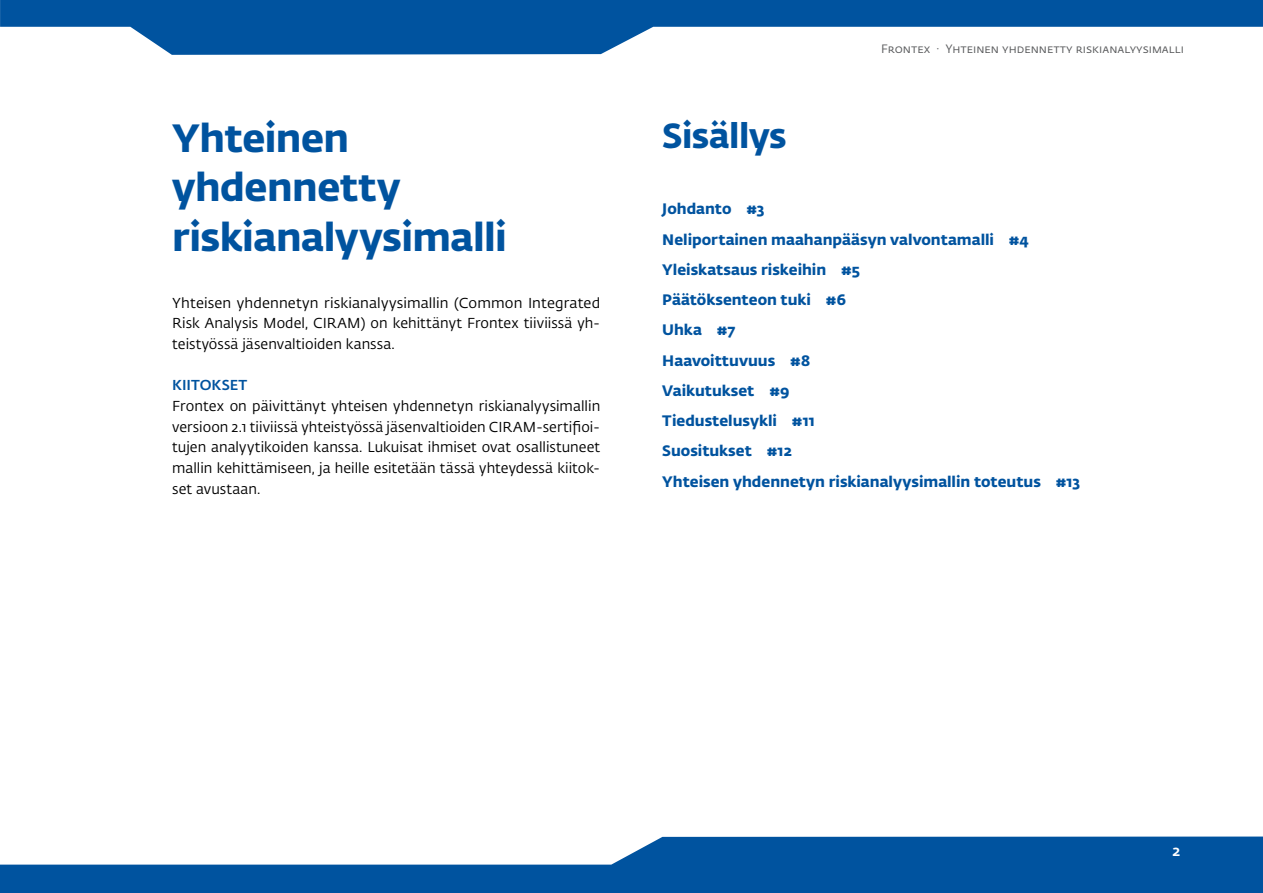
<style>
.page{position:relative;width:1263px;height:893px;background:#fff}
.page>*{position:absolute;margin:0;border:0;box-sizing:border-box;transform-origin:0 0}
.t1{font:700 39px/49.5px "Fedra Sans Pro";letter-spacing:-.015em;color:#00539f}
.t2{font:700 34.5px "Fedra Sans Pro";letter-spacing:-.015em;color:#00539f}
.t3{font:700 15px/30.3px "Fedra Sans Pro";color:#00539f}
.t4{font:500 15px "Fedra Sans Pro";color:#fff}
.t5{font:14.25px/20.7px "Fedra Sans Pro";letter-spacing:.005em;color:#000;text-align:justify}
.t6{font:500 14.25px "Fedra Sans Pro";color:#00539f}
.t7{font:12px "Fedra Sans Pro";color:#58595b}
</style>
<div class="page">
<svg style="left:0;top:836px;width:1263px;height:57px;fill:#00539f"></svg>
<svg style="left:0;top:0;width:1263px;height:55px;fill:#00539f"></svg>
<h1 class="t1" style="left:172px;top:110px;width:336px">Yhteinen yhdennetty riskianalyysimalli</h1>
<p class="t5" style="left:172px;top:292px;width:430px">Yhteisen yhdennetyn riskianalyysimallin (Common Integrated Risk Analysis Model, CIRAM) on kehittänyt Frontex tiiviissä yh&shy;teistyössä jäsenvaltioiden kanssa.</p>
<p class="t6" style="left:172px;top:374px;width:77px">KIITOKSET</p>
<p class="t5" style="left:172px;top:395px;width:430px">Frontex on päivittänyt yhteisen yhdennetyn riskianalyysimallin versioon 2.1 tiiviissä yhteistyössä jäsenvaltioiden CIRAM-sertifioi&shy;tujen analyytikoiden kanssa. Lukuisat ihmiset ovat osallistuneet mallin kehittämiseen, ja heille esitetään tässä yhteydessä kiitok&shy;set avustaan.</p>
<h2 class="t2" style="left:662px;top:108px;width:126px">Sisällys</h2>
<p class="t7" style="left:881px;top:41px;width:304px">Frontex · Yhteinen yhdennetty riskianalyysimalli</p>
<p class="t3" style="left:662px;top:193px;width:419px">Johdanto #3<br>Neliportainen maahanpääsyn valvontamalli #4<br>Yleiskatsaus riskeihin #5<br>Päätöksenteon tuki #6<br>Uhka #7<br>Haavoittuvuus #8<br>Vaikutukset #9<br>Tiedustelusykli #11<br>Suositukset #12<br>Yhteisen yhdennetyn riskianalyysimallin toteutus #13</p>
<p class="t4" style="left:1172px;top:839px;width:9px">2</p>
</div>
